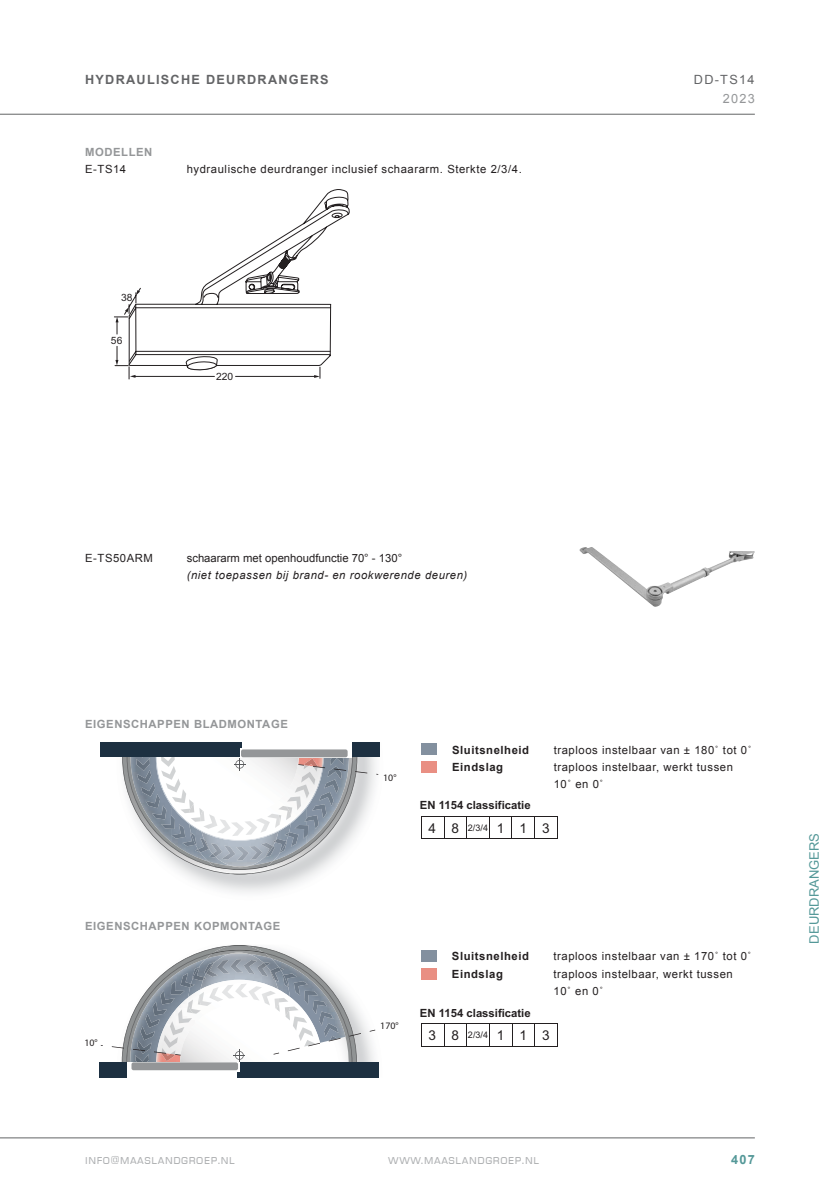
<style>
.page{position:relative;width:840px;height:1191px;background:#fff}
.page>*{position:absolute;margin:0;border:0;box-sizing:border-box;transform-origin:0 0}
.t1{font:13.6px "Arial";color:#231f20}
.t2{font:13px "Arial";color:#549898}
.t3{font:700 12.8px "Arial";color:#549898}
.t4{font:700 12.6px "Arial";letter-spacing:.1em;color:#636466}
.t5{font:12.6px "Arial";letter-spacing:.1em;color:#636466}
.t6{font:12.6px "Arial";color:#949698}
.t7{font:12px "Eurostile DCD";letter-spacing:.05em;color:#adafb1}
.t8{font:700 11.4px "Arial";color:#231f20}
.t9{font:11.2px/17px "Arial";letter-spacing:.05em;color:#231f20}
.t10{font:700 11.2px "Arial";letter-spacing:.05em;color:#949698}
.t11{font:italic 11.2px "Arial";letter-spacing:.05em;color:#231f20}
.t12{font:700 11.2px "Arial";letter-spacing:.05em;color:#231f20}
.t13{font:11.2px "Arial";color:#231f20}
.t14{font:10px "Arial";color:#231f20}
.t15{font:300 9.8px "Univers LT Std";color:#231f20}
.s1{font-size:9px}
</style>
<div class="page">
<hr style="left:0;top:1137px;width:754px;height:1px;background:#636466">
<hr style="left:0;top:114px;width:754px;height:1px;background:#636466">
<div style="left:421px;top:950px;width:16px;height:12px;background:#83909f"></div>
<div style="left:421px;top:968px;width:16px;height:12px;background:#e98f83"></div>
<div style="left:421px;top:743px;width:16px;height:12px;background:#83909f"></div>
<div style="left:421px;top:761px;width:16px;height:12px;background:#e98f83"></div>
<img style="left:361px;top:1016px;width:15px;height:46px">
<div style="left:100px;top:1062px;width:279px;height:15px;background:#1d3041"></div>
<svg style="left:369px;top:1029px;width:6px;height:2px"></svg>
<svg style="left:100px;top:945px;width:261px;height:132px"></svg>
<img style="left:186px;top:742px;width:194px;height:151px">
<div style="left:100px;top:742px;width:279px;height:15px;background:#1d3041"></div>
<svg style="left:122px;top:742px;width:257px;height:133px"></svg>
<svg style="left:114px;top:189px;width:235px;height:190px"></svg>
<img style="left:579px;top:547px;width:175px;height:60px">
<svg style="left:421px;top:817px;width:1px;height:21px"></svg>
<svg style="left:466px;top:817px;width:1px;height:21px"></svg>
<svg style="left:489px;top:817px;width:1px;height:21px"></svg>
<svg style="left:511px;top:817px;width:1px;height:21px"></svg>
<svg style="left:534px;top:817px;width:1px;height:21px"></svg>
<hr style="left:421px;top:838px;width:136px;height:1px;background:#231f20">
<hr style="left:421px;top:816px;width:136px;height:1px;background:#231f20">
<svg style="left:421px;top:1024px;width:1px;height:22px"></svg>
<svg style="left:466px;top:1024px;width:1px;height:22px"></svg>
<svg style="left:489px;top:1024px;width:1px;height:22px"></svg>
<svg style="left:534px;top:1024px;width:1px;height:22px"></svg>
<hr style="left:421px;top:1046px;width:136px;height:1px;background:#231f20">
<hr style="left:421px;top:1023px;width:136px;height:1px;background:#231f20">
<p class="t4" style="left:85px;top:71px;width:245px">HYDRAULISCHE DEURDRANGERS</p>
<p class="t10" style="left:85px;top:145px;width:69px">MODELLEN</p>
<p class="t9" style="left:85px;top:161px;width:43px">E-TS14</p>
<p class="t9" style="left:187px;top:161px;width:336px">hydraulische deurdranger inclusief schaararm. Sterkte 2/3/4.</p>
<p class="t14" style="left:121px;top:291px;width:13px">38</p>
<p class="t14" style="left:111px;top:334px;width:13px">56</p>
<p class="t14" style="left:216px;top:370px;width:19px">220</p>
<p class="t5" style="left:693px;top:71px;width:62px">DD-TS14</p>
<p class="t6" style="left:722px;top:90px;width:34px">2023</p>
<p class="t9" style="left:85px;top:550px;width:69px">E-TS50ARM</p>
<p class="t13" style="left:187px;top:551px;width:217px">schaararm met openhoudfunctie 70° - 130°</p>
<p class="t11" style="left:187px;top:568px;width:282px">(niet toepassen bij brand- en rookwerende deuren)</p>
<p class="t10" style="left:85px;top:717px;width:204px">EIGENSCHAPPEN BLADMONTAGE</p>
<p class="t10" style="left:85px;top:919px;width:197px">EIGENSCHAPPEN KOPMONTAGE</p>
<p class="t15" style="left:84px;top:1036px;width:15px">10°</p>
<p class="t15" style="left:383px;top:771px;width:15px">10°</p>
<p class="t12" style="left:452px;top:742px;width:78px">Sluitsnelheid</p>
<p class="t9" style="left:553px;top:741px;width:199px">traploos instelbaar van ± 180˚ tot 0˚</p>
<p class="t12" style="left:452px;top:760px;width:52px">Eindslag</p>
<p class="t9" style="left:553px;top:759px;width:181px">traploos instelbaar, werkt tussen<br>10˚ en 0˚</p>
<p class="t8" style="left:420px;top:798px;width:112px">EN 1154 classificatie</p>
<p class="t1" style="left:428px;top:819px;width:123px">4 8<span class="s1">2/3/4</span>11 3</p>
<p class="t15" style="left:380px;top:1019px;width:20px">170°</p>
<p class="t12" style="left:451px;top:949px;width:78px">Sluitsnelheid</p>
<p class="t9" style="left:553px;top:948px;width:199px">traploos instelbaar van ± 170˚ tot 0˚</p>
<p class="t12" style="left:451px;top:966px;width:52px">Eindslag</p>
<p class="t9" style="left:553px;top:965px;width:181px">traploos instelbaar, werkt tussen<br>10˚ en 0˚</p>
<p class="t8" style="left:420px;top:1005px;width:112px">EN 1154 classificatie</p>
<p class="t1" style="left:428px;top:1026px;width:123px">3 8<span class="s1">2/3/4</span>11 3</p>
<p class="t7" style="left:85px;top:1153px;width:151px">info@maaslandgroep.nl</p>
<p class="t7" style="left:388px;top:1153px;width:152px">www.maaslandgroep.nl</p>
<p class="t3" style="left:730px;top:1151px;width:25px">407</p>
<p class="t2" style="left:805px;top:943px;width:112px;rotate:-90deg">DEURDRANGERS</p>
</div>
